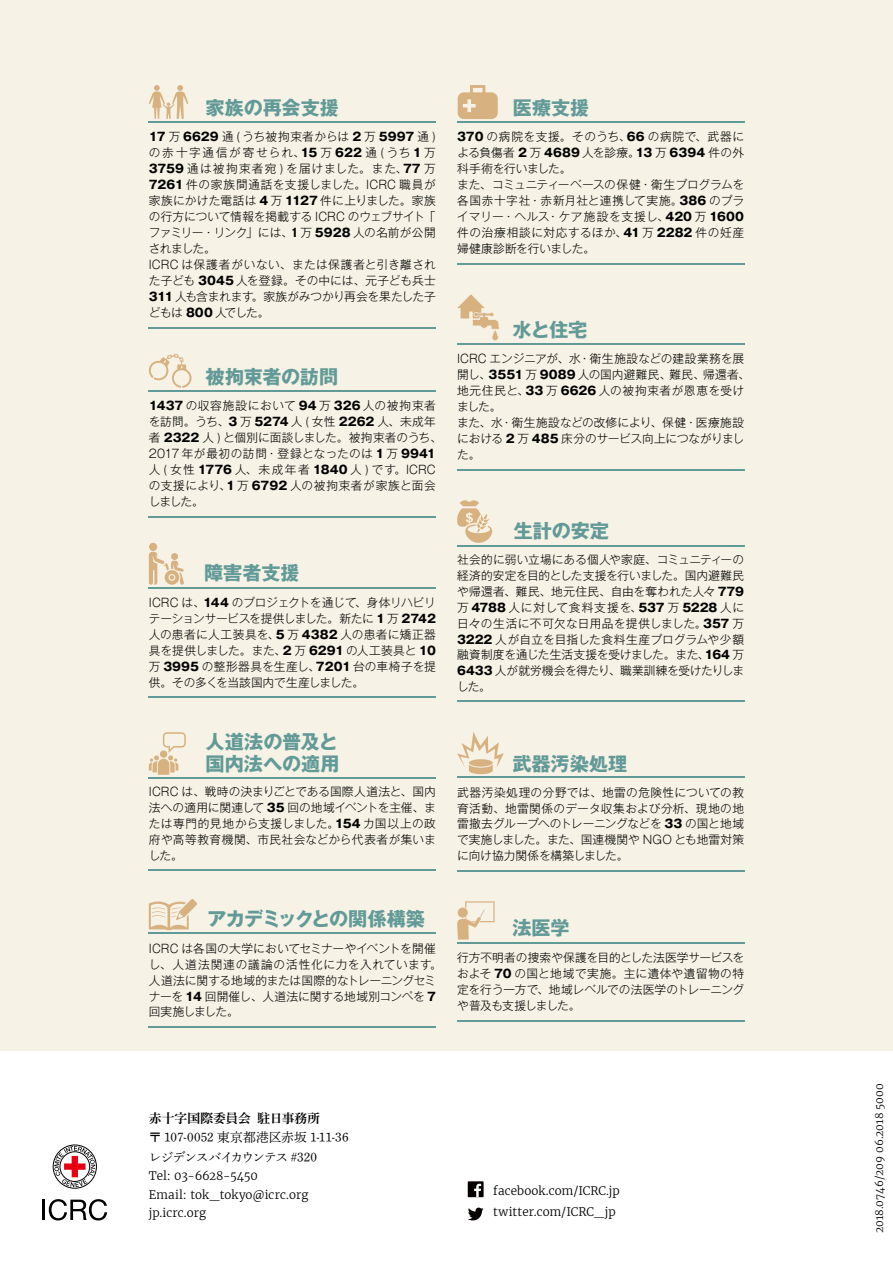
<style>
.page{position:relative;width:893px;height:1263px;background:#fff}
.page>*{position:absolute;margin:0;border:0;box-sizing:border-box;transform-origin:0 0}
.t1{font:700 19.2px/22.4px "Gothic MB101 Pr 6 N";letter-spacing:-.005em;color:#629a98}
.t2{font:700 19.2px "Gothic MB101 Pr 6 N";letter-spacing:-.045em;color:#629a98}
.t3{font:12.75px/19.6px "Shuei Min Pr 6 N L";letter-spacing:-.015em;color:#000}
.t4{font:12.75px "Shuei Min Pr 6 N B";letter-spacing:.005em;color:#000}
.t5{font:300 11.7px/15.9px "Gothic MB101 Pr 6 N";letter-spacing:.01em;color:#000}
.t6{font:300 11.7px/18.6px "Merriweather";letter-spacing:.005em;color:#000}
.t7{font:300 10.5px "Merriweather";color:#000}
.s1{font-weight:700}
</style>
<div class="page">
<hr style="left:892px;top:0;width:1px;height:1263px;background:#629a98">
<div style="left:53px;top:1145px;width:44px;height:43px;border:1px solid #000;border-radius:50%"></div>
<svg style="left:54px;top:1146px;width:41px;height:41px"></svg>
<hr style="left:43px;top:1199px;width:2px;height:21px;background:#000">
<svg style="left:49px;top:1199px;width:58px;height:21px"></svg>
<div style="left:468px;top:1181px;width:16px;height:16px;background:#040000"></div>
<svg style="left:474px;top:1184px;width:7px;height:13px"></svg>
<svg style="left:468px;top:1207px;width:16px;height:13px"></svg>
<div style="left:0;top:0;width:893px;height:1050px;background:#f6f2e5"></div>
<svg style="left:149px;top:85px;width:39px;height:34px"></svg>
<hr style="left:149px;top:121px;width:287px;height:2px;background:#629a98">
<hr style="left:149px;top:327px;width:287px;height:1px;background:#629a98">
<svg style="left:148px;top:354px;width:43px;height:34px"></svg>
<hr style="left:149px;top:390px;width:287px;height:1px;background:#629a98">
<hr style="left:149px;top:516px;width:287px;height:1px;background:#629a98">
<svg style="left:457px;top:500px;width:35px;height:43px"></svg>
<hr style="left:457px;top:545px;width:287px;height:1px;background:#629a98">
<hr style="left:457px;top:700px;width:287px;height:2px;background:#629a98">
<svg style="left:458px;top:85px;width:40px;height:34px"></svg>
<hr style="left:458px;top:121px;width:287px;height:2px;background:#629a98">
<hr style="left:458px;top:263px;width:287px;height:1px;background:#629a98">
<hr style="left:457px;top:469px;width:287px;height:1px;background:#629a98">
<svg style="left:457px;top:294px;width:43px;height:47px"></svg>
<hr style="left:457px;top:343px;width:287px;height:2px;background:#629a98">
<svg style="left:457px;top:901px;width:38px;height:39px"></svg>
<hr style="left:457px;top:942px;width:287px;height:1px;background:#629a98">
<hr style="left:457px;top:1020px;width:287px;height:1px;background:#629a98">
<div style="left:149px;top:543px;width:8px;height:8px;background:#d8b180;border-radius:50%"></div>
<svg style="left:149px;top:552px;width:35px;height:33px"></svg>
<hr style="left:149px;top:587px;width:287px;height:1px;background:#629a98">
<hr style="left:149px;top:697px;width:287px;height:1px;background:#629a98">
<svg style="left:457px;top:732px;width:47px;height:42px"></svg>
<hr style="left:457px;top:776px;width:287px;height:2px;background:#629a98">
<hr style="left:457px;top:870px;width:287px;height:1px;background:#629a98">
<svg style="left:149px;top:899px;width:48px;height:31px"></svg>
<hr style="left:149px;top:932px;width:287px;height:2px;background:#629a98">
<hr style="left:149px;top:1026px;width:287px;height:2px;background:#629a98">
<hr style="left:149px;top:777px;width:287px;height:1px;background:#629a98">
<hr style="left:149px;top:869px;width:287px;height:2px;background:#629a98">
<svg style="left:149px;top:732px;width:37px;height:43px"></svg>
<h1 class="t1" style="left:206px;top:96px;width:135px">家族の再会支援</h1>
<p class="t5" style="left:149px;top:128px;width:289px"><span class="s1">17</span> 万 <span class="s1">6629</span> 通 ( うち被拘束者からは <span class="s1">2</span> 万 <span class="s1">5997</span> 通 )の赤十字通信が寄せられ、<span class="s1">15</span> 万 <span class="s1">622</span> 通 (うち<span class="s1">1</span>万<br><span class="s1">3759</span> 通は被拘束者宛 ) を届けました。また、<span class="s1">77</span> 万<br><span class="s1">7261</span> 件の家族間通話を支援しました。ICRC 職員が家族にかけた電話は <span class="s1">4</span> 万 <span class="s1">1127</span> 件に上りました。家族の行方について情報を掲載する ICRC のウェブサイト｢ファミリー・リンク｣には､ <span class="s1">1</span> 万 <span class="s1">5928</span> 人の名前が公開されました。<br>ICRC は保護者がいない、または保護者と引き離された子ども <span class="s1">3045</span> 人を登録。その中には、元子ども兵士<br><span class="s1">311</span> 人も含まれます。家族がみつかり再会を果たした子どもは <span class="s1">800</span> 人でした。</p>
<h1 class="t1" style="left:206px;top:365px;width:134px">被拘束者の訪問</h1>
<p class="t5" style="left:149px;top:397px;width:294px"><span class="s1">1437</span> の収容施設において <span class="s1">94</span> 万 <span class="s1">326</span> 人の被拘束者を訪問。うち､ <span class="s1">3</span> 万 <span class="s1">5274</span> 人 ( 女性 <span class="s1">2262</span> 人、未成年者 <span class="s1">2322</span> 人 ) と個別に面談しました。被拘束者のうち、<br>2017 年が最初の訪問・登録となったのは <span class="s1">1</span> 万 <span class="s1">9941</span>人 ( 女性 <span class="s1">1776</span> 人、未成年者 <span class="s1">1840</span> 人 ) です。ICRCの支援により、<span class="s1">1</span> 万 <span class="s1">6792</span> 人の被拘束者が家族と面会しました。</p>
<h1 class="t1" style="left:204px;top:561px;width:97px">障害者支援</h1>
<p class="t5" style="left:149px;top:594px;width:289px;text-align:justify">ICRC は､ <span class="s1">144</span> のプロジェクトを通じて、身体リハビリテーションサービスを提供しました。新たに <span class="s1">1</span> 万 <span class="s1">2742</span>人の患者に人工装具を、<span class="s1">5</span> 万 <span class="s1">4382</span> 人の患者に矯正器具を提供しました。また、<span class="s1">2</span> 万 <span class="s1">6291</span> の人工装具と <span class="s1">10</span>万 <span class="s1">3995</span> の整形器具を生産し、<span class="s1">7201</span> 台の車椅子を提供。その多くを当該国内で生産しました。</p>
<h1 class="t1" style="left:206px;top:730px;width:135px">人道法の普及と国内法への適用</h1>
<p class="t5" style="left:149px;top:782px;width:289px;text-align:justify">ICRC は、戦時の決まりごとである国際人道法と、国内法への適用に関連して <span class="s1">35</span> 回の地域イベントを主催、または専門的見地から支援しました。<span class="s1">154</span> カ国以上の政府や高等教育機関、市民社会などから代表者が集いました。</p>
<h1 class="t2" style="left:207px;top:902px;width:219px">アカデミックとの関係構築</h1>
<p class="t5" style="left:149px;top:939px;width:294px">ICRC は各国の大学においてセミナーやイベントを開催し、人道法関連の議論の活性化に力を入れています。人道法に関する地域的または国際的なトレーニングセミナーを <span class="s1">14</span> 回開催し、人道法に関する地域別コンペを <span class="s1">7</span>回実施しました。</p>
<h1 class="t1" style="left:513px;top:96px;width:78px">医療支援</h1>
<p class="t5" style="left:457px;top:128px;width:289px"><span class="s1">370</span> の病院を支援。そのうち、<span class="s1">66</span> の病院で、武器による負傷者 <span class="s1">2</span> 万 <span class="s1">4689</span> 人を診療。<span class="s1">13</span> 万 <span class="s1">6394</span> 件の外科手術を行いました。<br>また、コミュニティーベースの保健・衛生プログラムを各国赤十字社・赤新月社と連携して実施。<span class="s1">386</span> のプライマリー・ヘルス・ケア施設を支援し、<span class="s1">420</span> 万 <span class="s1">1600</span>件の治療相談に対応するほか、<span class="s1">41</span> 万 <span class="s1">2282</span> 件の妊産婦健康診断を行いました。</p>
<h1 class="t1" style="left:512px;top:318px;width:77px">水と住宅</h1>
<p class="t5" style="left:457px;top:350px;width:294px">ICRC エンジニアが、水・衛生施設などの建設業務を展開し､ <span class="s1">3551</span> 万 <span class="s1">9089</span> 人の国内避難民、難民、帰還者、地元住民と、<span class="s1">33</span> 万 <span class="s1">6626</span> 人の被拘束者が恩恵を受けました。<br>また、水・衛生施設などの改修により、保健・医療施設における <span class="s1">2</span> 万 <span class="s1">485</span> 床分のサービス向上につながりました。</p>
<h1 class="t1" style="left:514px;top:519px;width:96px">生計の安定</h1>
<p class="t5" style="left:457px;top:550px;width:289px;text-align:justify">社会的に弱い立場にある個人や家庭、コミュニティーの経済的安定を目的とした支援を行いました。国内避難民や帰還者、難民、地元住民、自由を奪われた人々 <span class="s1">779</span>万 <span class="s1">4788</span> 人に対して食料支援を、<span class="s1">537</span> 万 <span class="s1">5228</span> 人に日々の生活に不可欠な日用品を提供しました。<span class="s1">357</span> 万<span class="s1">3222</span> 人が自立を目指した食料生産プログラムや少額融資制度を通じた生活支援を受けました。また、<span class="s1">164</span> 万<span class="s1">6433</span> 人が就労機会を得たり、職業訓練を受けたりしました。</p>
<h1 class="t1" style="left:512px;top:752px;width:117px">武器汚染処理</h1>
<p class="t5" style="left:457px;top:783px;width:289px;text-align:justify">武器汚染処理の分野では、地雷の危険性についての教育活動、地雷関係のデータ収集および分析、現地の地雷撤去グループへのトレーニングなどを <span class="s1">33</span> の国と地域で実施しました。また、国連機関や NGO とも地雷対策に向け協力関係を構築しました。</p>
<h1 class="t1" style="left:512px;top:916px;width:59px">法医学</h1>
<p class="t5" style="left:457px;top:949px;width:289px;text-align:justify">行方不明者の捜索や保護を目的とした法医学サービスをおよそ <span class="s1">70</span> の国と地域で実施。主に遺体や遺留物の特定を行う一方で、地域レベルでの法医学のトレーニングや普及も支援しました。</p>
<p class="t4" style="left:149px;top:1111px;width:173px">赤十字国際委員会 駐日事務所</p>
<p class="t3" style="left:149px;top:1126px;width:201px">〒 107-0052 東京都港区赤坂 1-11-36レジデンスバイカウンテス #320</p>
<p class="t6" style="left:149px;top:1166px;width:161px">Tel: 03-6628-5450<br>Email: tok_tokyo@icrc.org jp.icrc.org</p>
<p class="t6" style="left:493px;top:1179px;width:128px;line-height:21.6px">facebook.com/ICRC.jp twitter.com/ICRC_jp</p>
<p class="t7" style="left:872px;top:1233px;width:151px;rotate:-90deg">2018.0746/209 06.2018 5000</p>
</div>
